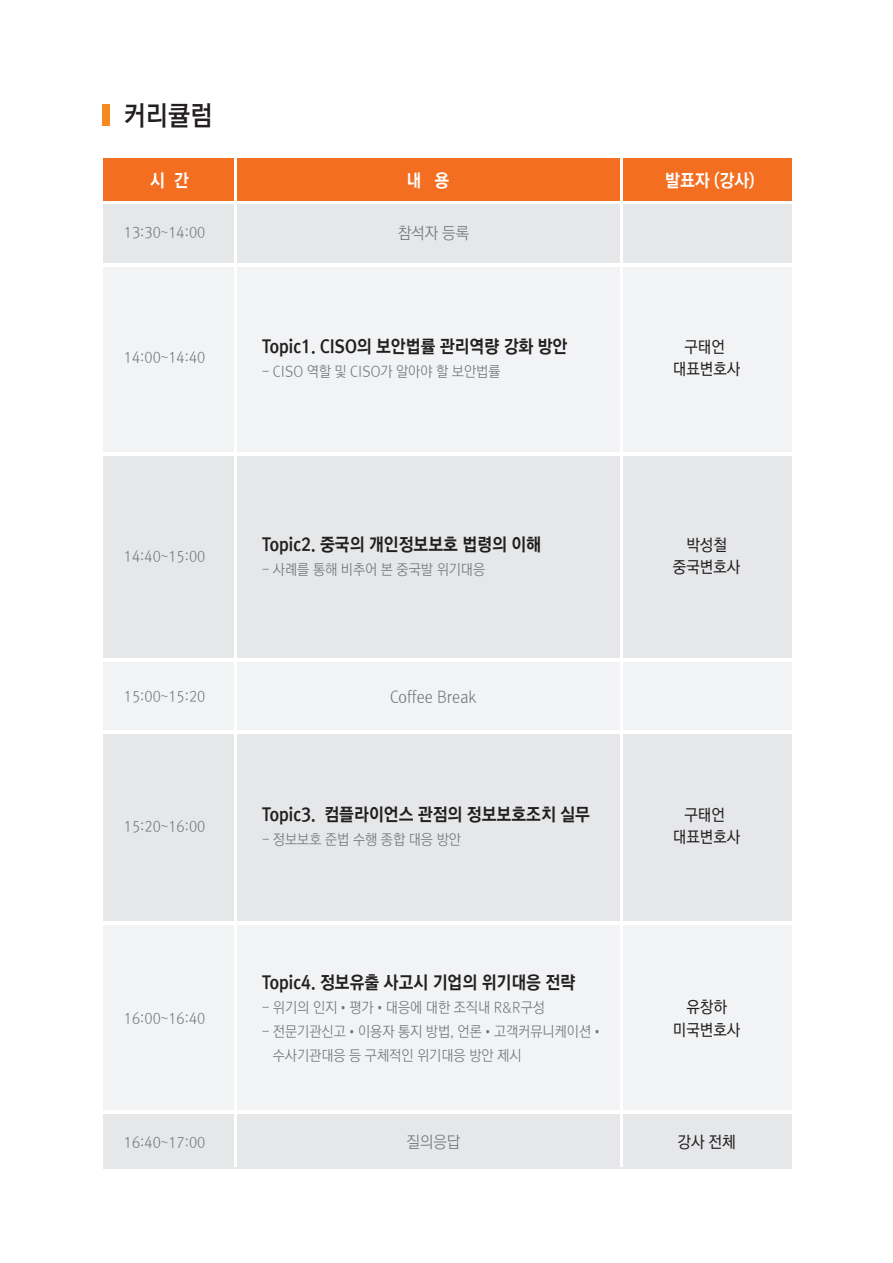
<style>
.page{position:relative;width:893px;height:1263px;background:#fff}
.page>*{position:absolute;margin:0;border:0;box-sizing:border-box;transform-origin:0 0}
.t1{font:27.3px "Rix Go B";color:#231f20;scale:.91 1}
.t2{font:17.85px "Rix Go EB";color:#231f20;scale:.93 1}
.t3{font:17.85px "Rix Go EB";color:#fff;scale:.93 1}
.t4{font:16.2px/22.5px "Rix Go M";color:#231f20;text-align:center;scale:.93 1}
.t5{font:16.2px "Rix Go L";color:#727477;scale:.93 1}
.t6{font:14.55px/24px "Rix Go L";color:#727477;scale:.93 1}
</style>
<div class="page">
<div style="left:103px;top:104px;width:7px;height:21px;background:#f6891f"></div>
<div style="left:103px;top:204px;width:689px;height:58px;background:#e6e7e9"></div>
<div style="left:103px;top:267px;width:689px;height:184px;background:#f2f3f4"></div>
<div style="left:103px;top:926px;width:689px;height:184px;background:#f2f3f4"></div>
<div style="left:103px;top:734px;width:689px;height:186px;background:#e6e7e9"></div>
<div style="left:103px;top:662px;width:689px;height:68px;background:#f2f3f4"></div>
<div style="left:103px;top:456px;width:689px;height:201px;background:#e6e7e9"></div>
<div style="left:103px;top:1114px;width:689px;height:54px;background:#e6e7e9"></div>
<hr style="left:234px;top:191px;width:3px;height:976px;background:#fff">
<hr style="left:620px;top:191px;width:3px;height:976px;background:#fff">
<div style="left:103px;top:158px;width:688px;height:42px;background:#f36e21"></div>
<hr style="left:234px;top:158px;width:3px;height:43px;background:#fff">
<hr style="left:620px;top:158px;width:3px;height:43px;background:#fff">
<h1 class="t1" style="left:124px;top:99px;width:99px">커리큘럼</h1>
<p class="t3" style="left:150px;top:170px;width:43px">시 간</p>
<p class="t3" style="left:406px;top:170px;width:48px">내 용</p>
<p class="t3" style="left:665px;top:170px;width:98px">발표자 (강사)</p>
<p class="t5" style="left:398px;top:223px;width:78px">참석자 등록</p>
<p class="t6" style="left:124px;top:221px;width:89px">13:30~14:00</p>
<p class="t6" style="left:124px;top:346px;width:89px">14:00~14:40</p>
<p class="t2" style="left:262px;top:335px;width:330px">Topic1. CISO의 보안법률 관리역량 강화 방안</p>
<p class="t6" style="left:262px;top:359px;width:258px">- CISO 역할 및 CISO가 알아야 할 보안법률</p>
<p class="t6" style="left:124px;top:544px;width:89px">14:40~15:00</p>
<p class="t6" style="left:124px;top:685px;width:89px">15:00~15:20</p>
<p class="t6" style="left:124px;top:814px;width:89px">15:20~16:00</p>
<p class="t6" style="left:124px;top:1006px;width:89px">16:00~16:40</p>
<p class="t6" style="left:124px;top:1130px;width:89px">16:40~17:00</p>
<p class="t2" style="left:262px;top:534px;width:302px">Topic2. 중국의 개인정보보호 법령의 이해</p>
<p class="t6" style="left:262px;top:558px;width:242px">- 사례를 통해 비추어 본 중국발 위기대응</p>
<p class="t5" style="left:390px;top:687px;width:95px">Coffee Break</p>
<p class="t2" style="left:262px;top:804px;width:354px">Topic3. 컴플라이언스 관점의 정보보호조치 실무</p>
<p class="t6" style="left:262px;top:827px;width:215px">- 정보보호 준법 수행 종합 대응 방안</p>
<p class="t2" style="left:262px;top:972px;width:338px">Topic4. 정보유출 사고시 기업의 위기대응 전략</p>
<p class="t6" style="left:262px;top:995px;width:306px">- 위기의 인지•평가•대응에 대한 조직내 R&amp;R구성</p>
<p class="t6" style="left:273px;top:1019px;width:357px;text-indent:-11px">- 전문기관신고•이용자 통지 방법, 언론•고객커뮤니케이션• 수사기관대응 등 구체적인 위기대응 방안 제시</p>
<p class="t5" style="left:406px;top:1133px;width:60px">질의응답</p>
<p class="t4" style="left:673px;top:335px;width:74px">구태언 대표변호사</p>
<p class="t4" style="left:673px;top:534px;width:74px">박성철 중국변호사</p>
<p class="t4" style="left:673px;top:803px;width:74px">구태언 대표변호사</p>
<p class="t4" style="left:673px;top:996px;width:74px">유창하 미국변호사</p>
<p class="t4" style="left:678px;top:1131px;width:64px">강사 전체</p>
</div>
